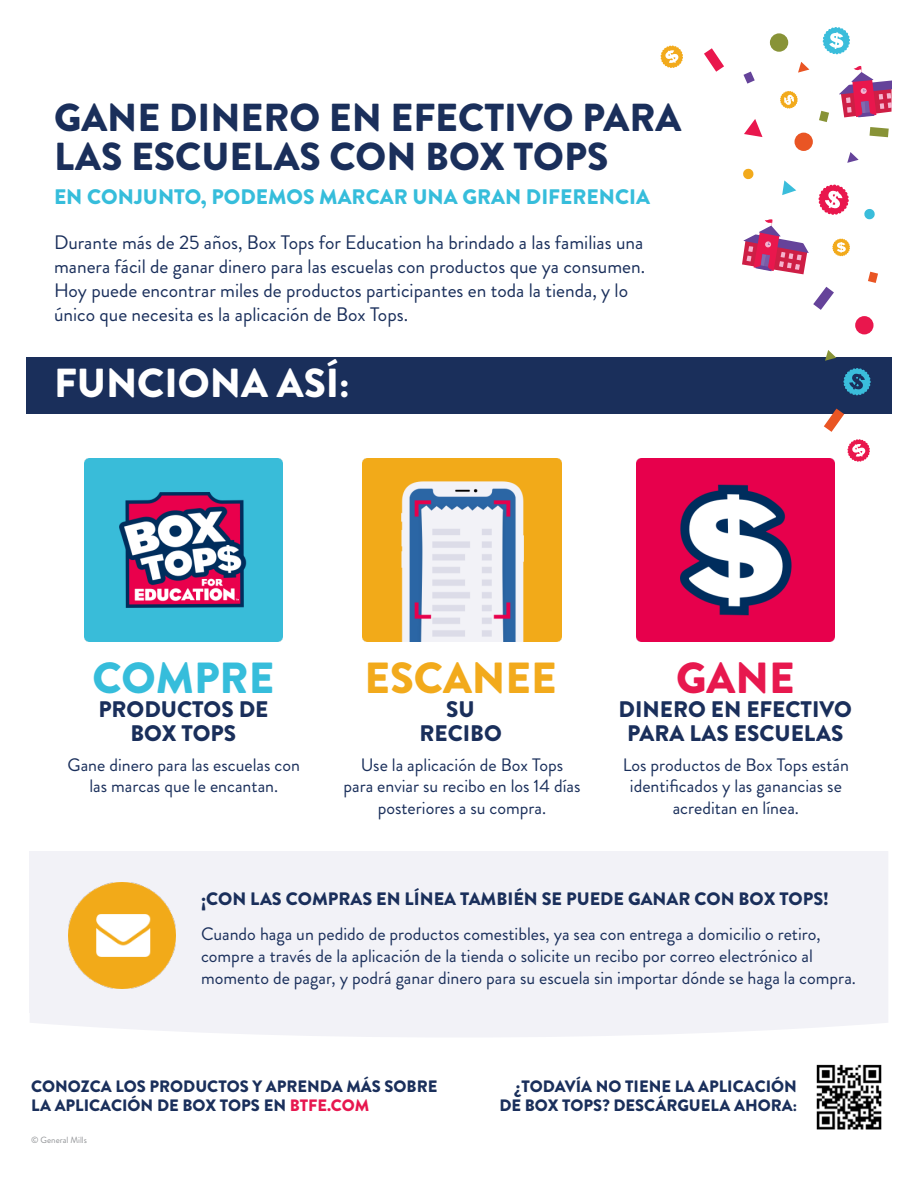
<style>
.page{position:relative;width:918px;height:1188px;background:#fff}
.page>*{position:absolute;margin:0;border:0;box-sizing:border-box;transform-origin:0 0}
.t1{font:900 43.5px "Brandon Grotesque";color:#f2aa1c}
.t2{font:900 43.5px "Brandon Grotesque";color:#36bddb}
.t3{font:900 43.5px "Brandon Grotesque";color:#e7184e}
.t4{font:900 40.5px "Brandon Grotesque";color:#fff}
.t5{font:900 39px/39px "Brandon Grotesque";color:#1a2f5b}
.t6{font:900 22.5px/24px "Brandon Grotesque";color:#1a2f5b;text-align:center}
.t7{font:900 21px "Brandon Grotesque";color:#36bddb}
.t8{font:19.5px/24px "Brandon Grotesque";color:#1a2f5b}
.t9{font:18px/21.6px "Brandon Grotesque";color:#1a2f5b;text-align:center}
.t10{font:900 18px "Brandon Grotesque";color:#1a2f5b}
.t11{font:900 16.5px/19.8px "Brandon Grotesque";color:#1a2f5b}
.t12{font:9px "Brandon Grotesque";color:#939598}
.s1{color:#e7174f}
</style>
<div class="page">
<div style="left:26px;top:357px;width:866px;height:56px;background:#1a2f5b"></div>
<svg style="left:30px;top:1013px;width:858px;height:24px;fill:#f2f2f7"></svg>
<div style="left:30px;top:851px;width:858px;height:162px;background:#f2f2f7"></div>
<img style="left:816px;top:1064px;width:66px;height:66px">
<svg style="left:813px;top:287px;width:21px;height:23px"></svg>
<svg style="left:704px;top:48px;width:20px;height:24px"></svg>
<svg style="left:824px;top:409px;width:20px;height:23px"></svg>
<svg style="left:743px;top:72px;width:12px;height:12px"></svg>
<svg style="left:868px;top:272px;width:10px;height:11px"></svg>
<svg style="left:819px;top:111px;width:10px;height:11px"></svg>
<svg style="left:870px;top:127px;width:19px;height:10px"></svg>
<svg style="left:864px;top:209px;width:11px;height:11px"></svg>
<svg style="left:743px;top:168px;width:11px;height:12px"></svg>
<div style="left:795px;top:133px;width:18px;height:18px;background:#e95524;border-radius:50%"></div>
<div style="left:770px;top:33px;width:18px;height:19px;background:#889337;border-radius:50%"></div>
<div style="left:855px;top:316px;width:19px;height:18px;background:#e9174d;border-radius:50%"></div>
<svg style="left:660px;top:45px;width:23px;height:23px"></svg>
<svg style="left:847px;top:439px;width:23px;height:23px"></svg>
<svg style="left:818px;top:184px;width:31px;height:31px"></svg>
<svg style="left:832px;top:238px;width:18px;height:18px"></svg>
<svg style="left:780px;top:91px;width:18px;height:18px"></svg>
<svg style="left:822px;top:27px;width:28px;height:28px"></svg>
<svg style="left:782px;top:180px;width:14px;height:15px"></svg>
<svg style="left:744px;top:119px;width:19px;height:18px"></svg>
<svg style="left:847px;top:152px;width:12px;height:11px"></svg>
<svg style="left:798px;top:62px;width:11px;height:11px"></svg>
<svg style="left:843px;top:368px;width:28px;height:28px"></svg>
<svg style="left:825px;top:350px;width:11px;height:11px"></svg>
<svg style="left:742px;top:219px;width:67px;height:55px"></svg>
<svg style="left:839px;top:66px;width:53px;height:51px"></svg>
<img style="left:85px;top:459px;width:198px;height:183px">
<img style="left:363px;top:459px;width:198px;height:183px">
<img style="left:636px;top:459px;width:198px;height:183px">
<img style="left:69px;top:882px;width:106px;height:106px">
<p class="t5" style="left:54px;top:98px;width:629px">GANE DINERO EN EFECTIVO PARA<br>LAS ESCUELAS CON BOX TOPS</p>
<p class="t7" style="left:54px;top:182px;width:598px">EN CONJUNTO, PODEMOS MARCAR UNA GRAN DIFERENCIA</p>
<p class="t8" style="left:54px;top:230px;width:593px">Durante más de 25 años, Box Tops for Education ha brindado a las familias una manera fácil de ganar dinero para las escuelas con productos que ya consumen.<br>Hoy puede encontrar miles de productos participantes en toda la tienda, y lo único que necesita es la aplicación de Box Tops.</p>
<p class="t4" style="left:54px;top:355px;width:297px">FUNCIONA ASÍ:</p>
<p class="t2" style="left:92px;top:647px;width:183px">COMPRE</p>
<p class="t6" style="left:98px;top:698px;width:172px">PRODUCTOS DE<br>BOX TOPS</p>
<p class="t1" style="left:365px;top:647px;width:194px">ESCANEE</p>
<p class="t6" style="left:419px;top:698px;width:84px">SU<br>RECIBO</p>
<p class="t3" style="left:676px;top:647px;width:120px">GANE</p>
<p class="t6" style="left:619px;top:698px;width:235px">DINERO EN EFECTIVO<br>PARA LAS ESCUELAS</p>
<p class="t9" style="left:68px;top:754px;width:234px">Gane dinero para las escuelas con las marcas que le encantan.</p>
<p class="t9" style="left:343px;top:754px;width:239px">Use la aplicación de Box Tops<br>para enviar su recibo en los 14 días posteriores a su compra.</p>
<p class="t9" style="left:623px;top:754px;width:228px">Los productos de Box Tops están identificados y las ganancias se acreditan en línea.</p>
<p class="t10" style="left:201px;top:886px;width:629px">¡CON LAS COMPRAS EN LÍNEA TAMBIÉN SE PUEDE GANAR CON BOX TOPS!</p>
<p class="t9" style="left:201px;top:924px;width:656px;text-align:left">Cuando haga un pedido de productos comestibles, ya sea con entrega a domicilio o retiro, compre a través de la aplicación de la tienda o solicite un recibo por correo electrónico al momento de pagar, y podrá ganar dinero para su escuela sin importar dónde se haga la compra.</p>
<p class="t11" style="left:31px;top:1076px;width:408px">CONOZCA LOS PRODUCTOS Y APRENDA MÁS SOBRE<br>LA APLICACIÓN DE BOX TOPS EN <span class="s1">BTFE.COM</span></p>
<p class="t11" style="left:499px;top:1076px;width:299px;text-align:right">¿TODAVÍA NO TIENE LA APLICACIÓN<br>DE BOX TOPS? DESCÁRGUELA AHORA:</p>
<p class="t12" style="left:31px;top:1133px;width:57px">© General Mills</p>
</div>
